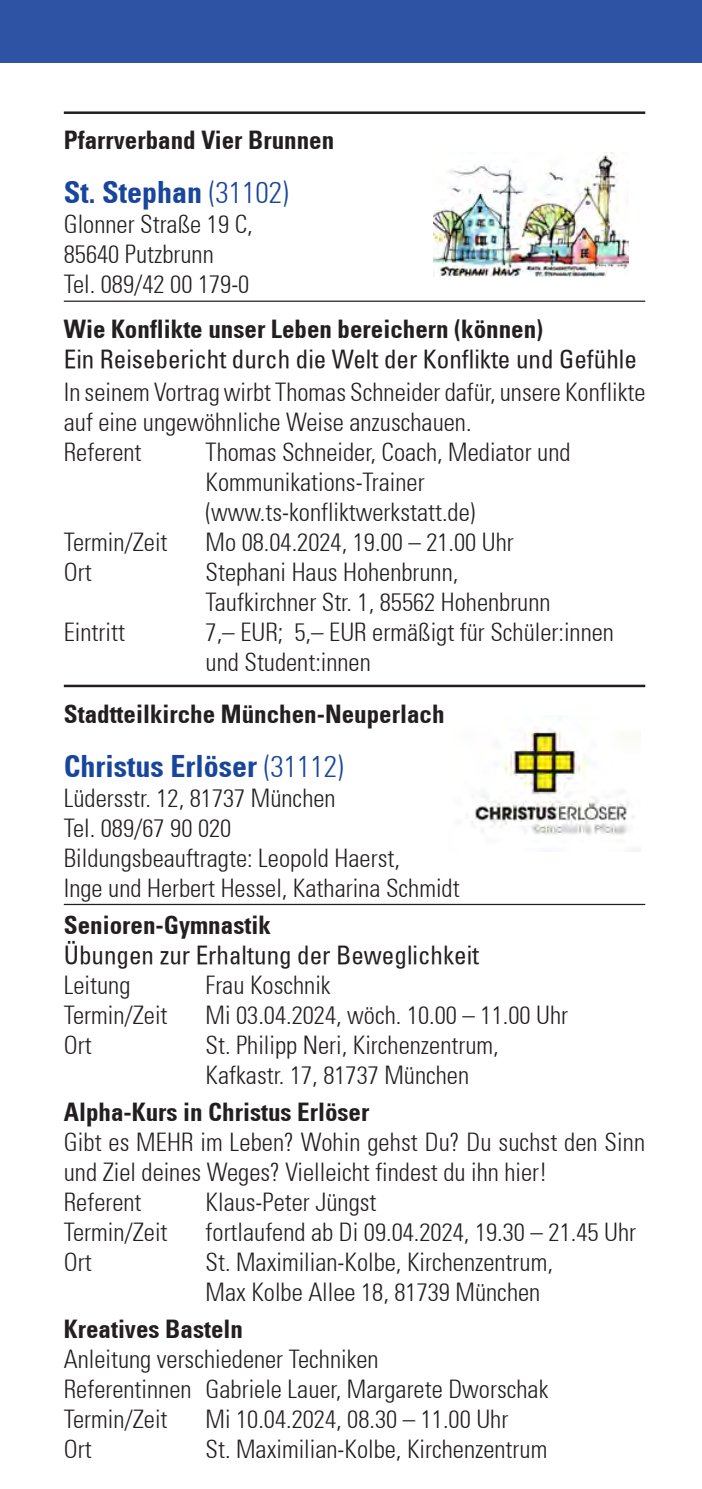
<style>
.page{position:relative;width:702px;height:1489px;background:#fff}
.page>*{position:absolute;margin:0;border:0;box-sizing:border-box;transform-origin:0 0}
.t1{font:700 condensed 30px "Univers";color:#18469d}
.t2{font:300 condensed 25px/30px "Univers";color:#231f20}
.t3{font:700 condensed 25px "Univers";color:#231f20}
.t4{font:condensed 25px "Univers";color:#231f20}
.s1{font-weight:300}
</style>
<div class="page">
<div style="left:0;top:0;width:702px;height:63px;background:#2f53a4"></div>
<hr style="left:64px;top:111px;width:581px;height:3px;background:#231f20">
<hr style="left:64px;top:300px;width:581px;height:2px;background:#231f20">
<hr style="left:64px;top:684px;width:581px;height:3px;background:#231f20">
<hr style="left:64px;top:903px;width:581px;height:2px;background:#231f20">
<img style="left:433px;top:152px;width:195px;height:125px">
<img style="left:471px;top:715px;width:169px;height:136px">
<p class="t3" style="left:64px;top:125px;width:272px">Pfarrverband Vier Brunnen</p>
<p class="t1" style="left:64px;top:174px;width:226px">St. Stephan <span class="s1">(31102)</span></p>
<p class="t2" style="left:64px;top:210px;width:190px">Glonner Straße 19 C,<br>85640 Putzbrunn<br>Tel. 089/42 00 179-0</p>
<p class="t3" style="left:64px;top:313px;width:481px">Wie Konflikte unser Leben bereichern (können)</p>
<p class="t4" style="left:64px;top:343px;width:574px">Ein Reisebericht durch die Welt der Konflikte und Gefühle</p>
<p class="t2" style="left:64px;top:377px;width:583px">In seinem Vortrag wirbt Thomas Schneider dafür, unsere Konflikte auf eine ungewöhnliche Weise anzuschauen.<br>Referent</p>
<p class="t2" style="left:206px;top:437px;width:366px">Thomas Schneider, Coach, Mediator und<br>Kommunikations-Trainer (www.ts-konfliktwerkstatt.de)</p>
<p class="t2" style="left:64px;top:527px;width:105px">Termin/Zeit</p>
<p class="t2" style="left:206px;top:527px;width:310px">Mo 08.04.2024, 19.00 – 21.00 Uhr</p>
<p class="t2" style="left:64px;top:557px;width:29px">Ort</p>
<p class="t2" style="left:206px;top:557px;width:346px">Stephani Haus Hohenbrunn,<br>Taufkirchner Str. 1, 85562 Hohenbrunn</p>
<p class="t2" style="left:64px;top:617px;width:63px">Eintritt</p>
<p class="t2" style="left:206px;top:617px;width:410px">7,– EUR; 5,– EUR ermäßigt für Schüler:innen und Student:innen</p>
<p class="t3" style="left:64px;top:698px;width:382px">Stadtteilkirche München-Neuperlach</p>
<p class="t1" style="left:64px;top:747px;width:281px">Christus Erlöser <span class="s1">(31112)</span></p>
<p class="t2" style="left:64px;top:782px;width:397px">Lüdersstr. 12, 81737 München<br>Tel. 089/67 90 020<br>Bildungsbeauftragte: Leopold Haerst,<br>Inge und Herbert Hessel, Katharina Schmidt</p>
<p class="t3" style="left:64px;top:909px;width:208px">Senioren-Gymnastik</p>
<p class="t4" style="left:64px;top:939px;width:417px">Übungen zur Erhaltung der Beweglichkeit</p>
<p class="t2" style="left:64px;top:970px;width:68px">Leitung</p>
<p class="t2" style="left:206px;top:970px;width:126px">Frau Koschnik</p>
<p class="t2" style="left:64px;top:1000px;width:105px">Termin/Zeit</p>
<p class="t2" style="left:206px;top:1000px;width:364px">Mi 03.04.2024, wöch. 10.00 – 11.00 Uhr</p>
<p class="t2" style="left:64px;top:1030px;width:29px">Ort</p>
<p class="t2" style="left:206px;top:1030px;width:294px">St. Philipp Neri, Kirchenzentrum,<br>Kafkastr. 17, 81737 München</p>
<p class="t3" style="left:64px;top:1096px;width:307px">Alpha-Kurs in Christus Erlöser</p>
<p class="t2" style="left:64px;top:1127px;width:583px">Gibt es MEHR im Leben? Wohin gehst Du? Du suchst den Sinn und Ziel deines Weges? Vielleicht findest du ihn hier!<br>Referent</p>
<p class="t2" style="left:206px;top:1187px;width:172px">Klaus-Peter Jüngst</p>
<p class="t2" style="left:64px;top:1217px;width:105px">Termin/Zeit</p>
<p class="t2" style="left:206px;top:1217px;width:432px">fortlaufend ab Di 09.04.2024, 19.30 – 21.45 Uhr</p>
<p class="t2" style="left:64px;top:1247px;width:29px">Ort</p>
<p class="t2" style="left:206px;top:1247px;width:349px">St. Maximilian-Kolbe, Kirchenzentrum,<br>Max Kolbe Allee 18, 81739 München</p>
<p class="t3" style="left:64px;top:1313px;width:181px">Kreatives Basteln</p>
<p class="t2" style="left:64px;top:1344px;width:486px">Anleitung verschiedener Techniken<br>Referentinnen Gabriele Lauer, Margarete Dworschak<br>Termin/Zeit</p>
<p class="t2" style="left:206px;top:1404px;width:304px">Mi 10.04.2024, 08.30 – 11.00 Uhr</p>
<p class="t2" style="left:64px;top:1434px;width:29px">Ort</p>
<p class="t2" style="left:206px;top:1434px;width:343px">St. Maximilian-Kolbe, Kirchenzentrum</p>
</div>
